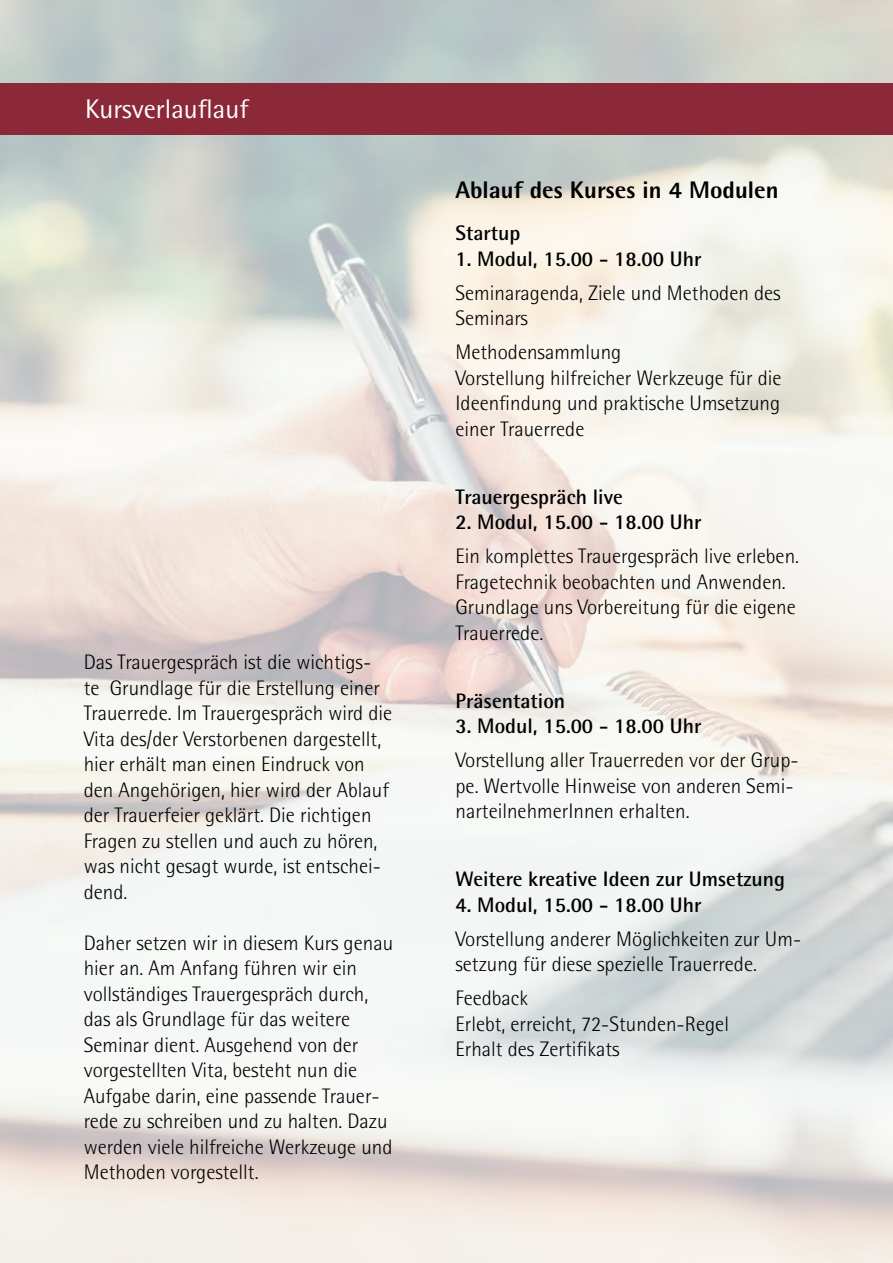
<style>
.page{position:relative;width:893px;height:1263px;background:#fff}
.page>*{position:absolute;margin:0;border:0;box-sizing:border-box;transform-origin:0 0}
.t1{font:27px "Rotis Semi Sans";color:#fff}
.t2{font:800 24px "Rotis Semi Sans";color:#000}
.t3{font:300 21px/25.5px "Rotis Semi Sans";color:#000}
.t4{font:700 21px "Rotis Semi Sans";color:#000}
</style>
<div class="page">
<img style="left:0;top:0;width:893px;height:1263px">
<div style="left:0;top:84px;width:893px;height:51px;background:#8b2939"></div>
<p class="t1" style="left:85px;top:92px;width:165px">Kursverlauflauf</p>
<p class="t3" style="left:84px;top:649px;width:310px">Das Trauergespräch ist die wichtigs&shy;te Grundlage für die Erstellung einer Trauerrede. Im Trauergespräch wird die Vita des/der Verstorbenen dargestellt, hier erhält man einen Eindruck von den Angehörigen, hier wird der Ablauf der Trauerfeier geklärt. Die richtigen Fragen zu stellen und auch zu hören, was nicht gesagt wurde, ist entschei&shy;dend.</p>
<p class="t3" style="left:84px;top:930px;width:311px">Daher setzen wir in diesem Kurs genau hier an. Am Anfang führen wir ein vollständiges Trauergespräch durch, das als Grundlage für das weitere Seminar dient. Ausgehend von der vorgestellten Vita, besteht nun die Aufgabe darin, eine passende Trauer&shy;rede zu schreiben und zu halten. Dazu werden viele hilfreiche Werkzeuge und Methoden vorgestellt.</p>
<p class="t2" style="left:455px;top:174px;width:325px">Ablauf des Kurses in 4 Modulen</p>
<p class="t4" style="left:455px;top:220px;width:66px">Startup</p>
<p class="t4" style="left:455px;top:246px;width:247px">1. Modul, 15.00 - 18.00 Uhr</p>
<p class="t3" style="left:455px;top:280px;width:327px">Seminaragenda, Ziele und Methoden des<br>Seminars</p>
<p class="t3" style="left:455px;top:339px;width:328px">Methodensammlung<br>Vorstellung hilfreicher Werkzeuge für die<br>Ideenfindung und praktische Umsetzung einer Trauerrede</p>
<p class="t4" style="left:455px;top:484px;width:169px">Trauergespräch live</p>
<p class="t4" style="left:455px;top:509px;width:247px">2. Modul, 15.00 - 18.00 Uhr</p>
<p class="t3" style="left:455px;top:543px;width:345px">Ein komplettes Trauergespräch live erleben.<br>Fragetechnik beobachten und Anwenden.<br>Grundlage uns Vorbereitung für die eigene Trauerrede.</p>
<p class="t4" style="left:455px;top:688px;width:111px">Präsentation</p>
<p class="t4" style="left:455px;top:713px;width:247px">3. Modul, 15.00 - 18.00 Uhr</p>
<p class="t3" style="left:455px;top:747px;width:345px">Vorstellung aller Trauerreden vor der Grup&shy;pe. Wertvolle Hinweise von anderen Semi&shy;narteilnehmerInnen erhalten.</p>
<p class="t4" style="left:455px;top:866px;width:331px">Weitere kreative Ideen zur Umsetzung</p>
<p class="t4" style="left:455px;top:892px;width:247px">4. Modul, 15.00 - 18.00 Uhr</p>
<p class="t3" style="left:455px;top:926px;width:347px">Vorstellung anderer Möglichkeiten zur Um&shy;setzung für diese spezielle Trauerrede.</p>
<p class="t3" style="left:455px;top:985px;width:275px">Feedback<br>Erlebt, erreicht, 72-Stunden-Regel<br>Erhalt des Zertifikats</p>
</div>
